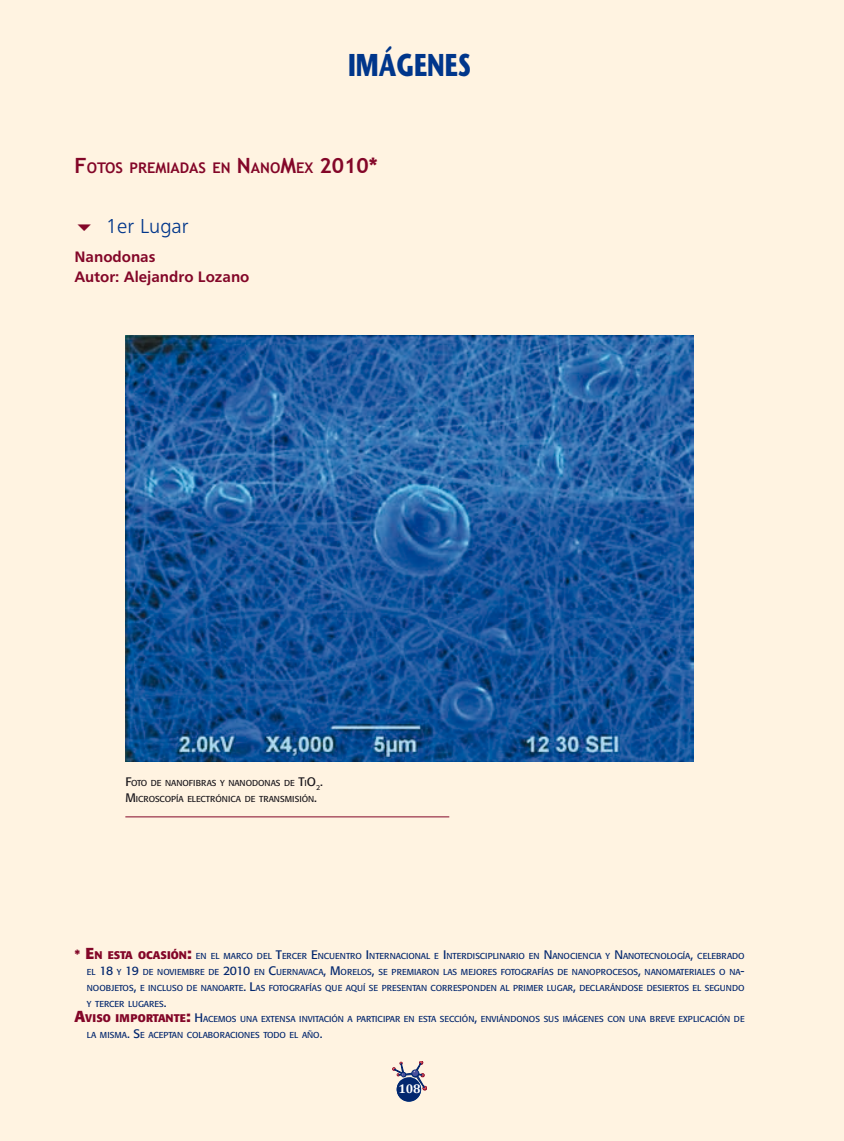
<style>
.page{position:relative;width:844px;height:1141px;background:#fff}
.page>*{position:absolute;margin:0;border:0;box-sizing:border-box;transform-origin:0 0}
.t1{font:700 31.5px "Stone Sans";color:#00368b;scale:.75 1}
.t2{font:21px "Frugal Sans Light DTC";color:#00368b}
.t3{font:15.75px/19.2px "Frugal Sans Bold DTC";color:#830628}
.t4{font:700 14.7px "Trebuchet MS";color:#830628}
.t5{font:700 12.6px "Cambria";color:#fff}
.t6{font:8.58px "Formata";color:#03276e}
.t7{font:8.58px/15.8px "Formata";color:#1a171c}
.s1{font-size:21px}
.s2{font-size:12.25px}
.s3{font-weight:700;font-size:12.25px;color:#830628}
.s4{font-weight:700;font-size:15.75px;color:#830628}
.s5{font-weight:700;font-size:11.03px;color:#830628}
</style>
<div class="page">
<div style="left:0;top:0;width:843px;height:1141px;background:#fff3e1"></div>
<svg style="left:392px;top:1061px;width:34px;height:41px"></svg>
<div style="left:396px;top:1077px;width:25px;height:25px;background:#03276e;border-radius:50%"></div>
<hr style="left:125px;top:817px;width:324px;height:1px;background:#830628">
<img style="left:126px;top:336px;width:567px;height:426px">
<h1 class="t1" style="left:348px;top:46px;width:165px">IMÁGENES</h1>
<h3 class="t4" style="left:74px;top:159px;width:305px"><span class="s1">F</span>OTOS PREMIADAS EN <span class="s1">N</span>ANO<span class="s1">M</span>EX <span class="s1">2010*</span></h3>
<h2 class="t2" style="left:106px;top:215px;width:84px">1er Lugar</h2>
<h3 class="t3" style="left:74px;top:247px;width:176px">Nanodonas<br>Autor: Alejandro Lozano</h3>
<p class="t7" style="left:125px;top:775px;width:199px"><span class="s2">F</span>OTO DE NANOFIBRAS Y NANODONAS DE <span class="s2">T</span>I<span class="s2">O</span><sub>2</sub><span class="s2">.<br>M</span> ICROSCOPÍA ELECTRÓNICA DE TRANSMISIÓN<span class="s2">.</span></p>
<p class="t6" style="left:74px;top:951px;width:671px"><span class="s3">*</span> <span class="s4">E</span><span class="s5">N ESTA OCASIÓN</span><span class="s4">:</span> EN EL MARCO DEL <span class="s2">T</span>ERCER <span class="s2">E</span>NCUENTRO <span class="s2">I</span> NTERNACIONAL E <span class="s2">I</span> NTERDISCIPLINARIO EN <span class="s2">N</span>ANOCIENCIA Y <span class="s2">N</span>ANOTECNOLOGÍA<span class="s2">,</span> CELEBRADO</p>
<p class="t6" style="left:87px;top:967px;width:659px">EL <span class="s2">18</span> Y <span class="s2">19</span> DE NOVIEMBRE DE <span class="s2">2010</span> EN <span class="s2">C</span>UERNAVACA<span class="s2">, M</span> ORELOS<span class="s2">,</span> SE PREMIARON LAS MEJORES FOTOGRAFÍAS DE NANOPROCESOS<span class="s2">,</span> NANOMATERIALES O NA<span class="s2">-</span></p>
<p class="t6" style="left:87px;top:983px;width:659px">NOOBJETOS<span class="s2">,</span> E INCLUSO DE NANOARTE<span class="s2">. L</span>AS FOTOGRAFÍAS QUE AQUÍ SE PRESENTAN CORRESPONDEN AL PRIMER LUGAR<span class="s2">,</span> DECLARÁNDOSE DESIERTOS EL SEGUNDO</p>
<p class="t6" style="left:87px;top:998px;width:81px">Y TERCER LUGARES<span class="s2">.</span></p>
<p class="t6" style="left:74px;top:1014px;width:671px"><span class="s4">A</span><span class="s5">VISO IMPORTANTE</span><span class="s4">:</span> <span class="s2">H</span>ACEMOS UNA EXTENSA INVITACIÓN A PARTICIPAR EN ESTA SECCIÓN<span class="s2">,</span> ENVIÁNDONOS SUS IMÁGENES CON UNA BREVE EXPLICACIÓN DE</p>
<p class="t6" style="left:87px;top:1030px;width:237px">LA MISMA<span class="s2">. S</span>E ACEPTAN COLABORACIONES TODO EL AÑO<span class="s2">.</span></p>
<h3 class="t5" style="left:398px;top:1081px;width:24px">108</h3>
</div>
